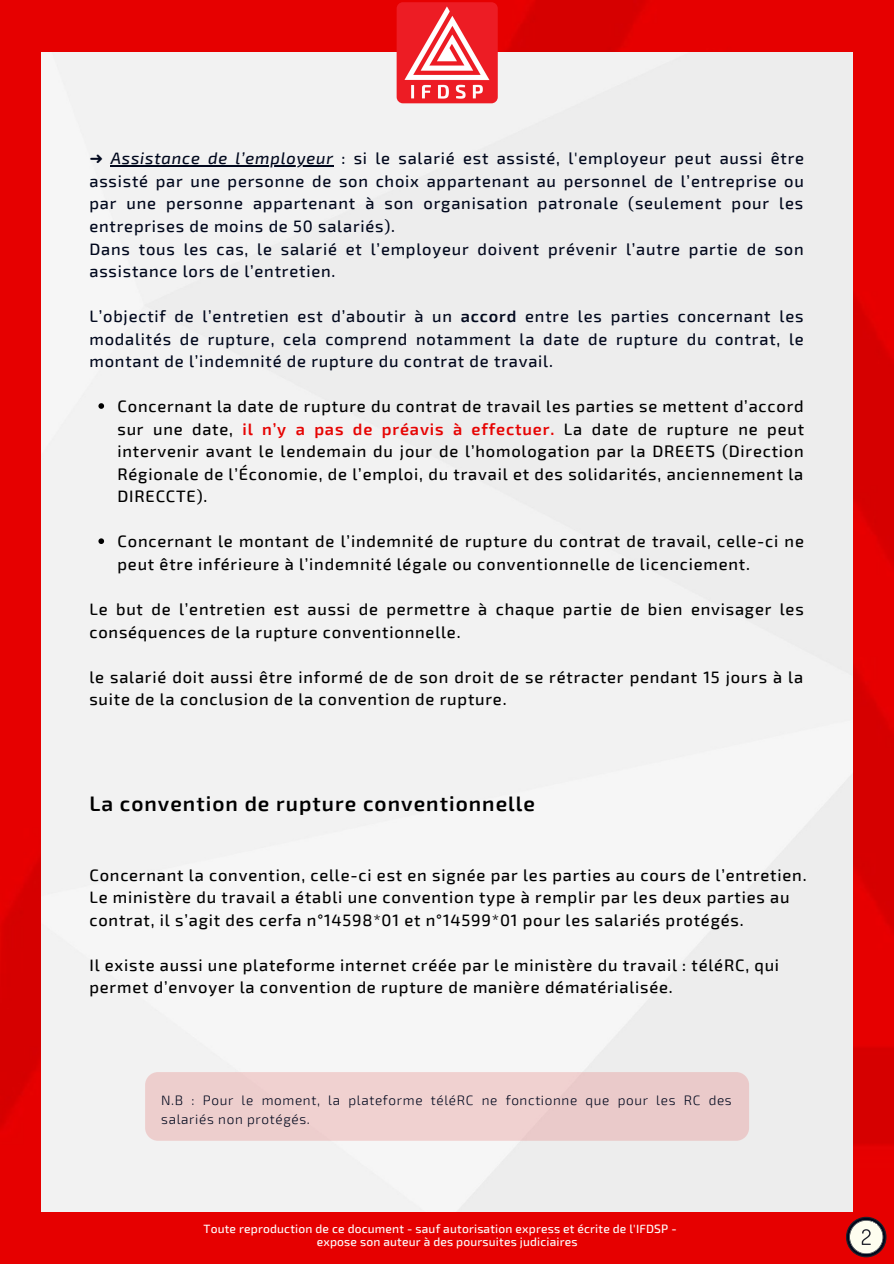
<style>
.page{position:relative;width:894px;height:1264px;background:#fff}
.page>*{position:absolute;margin:0;border:0;box-sizing:border-box;transform-origin:0 0}
.t1{font:600 21px "Exo 2";letter-spacing:.05em;color:#000}
.t2{font:500 16.5px/22.5px "Exo 2";letter-spacing:.05em;color:#000}
.t3{font:500 16.5px/22.5px "Exo 2";letter-spacing:.05em;color:#01081d;text-align:justify}
.t4{font:300 13.5px/18px "Exo 2";letter-spacing:.05em;color:#01081d}
.t5{font:500 12px "Exo 2";letter-spacing:.015em;color:#fefcfb}
.s1{font-family:"DejaVu Sans";font-weight:400}
.s2{font-style:italic}
.s3{font-weight:600}
.s4{font-weight:600;color:#e60302}
</style>
<div class="page">
<img style="left:0;top:0;width:893px;height:1263px">
<div style="left:42px;top:53px;width:810px;height:1158px;background:#f2f2f2"></div>
<img style="left:396px;top:2px;width:101px;height:101px;border-radius:6px">
<svg style="left:845px;top:1216px;width:41px;height:41px"></svg>
<svg style="left:98px;top:403px;width:6px;height:6px"></svg>
<svg style="left:98px;top:538px;width:6px;height:6px"></svg>
<hr style="left:111px;top:165px;width:223px;height:2px;background:#01081d">
<div style="left:145px;top:1072px;width:603px;height:68px;background:#edcecd;border-radius:13px"></div>
<p class="t3" style="left:89px;top:146px;width:716px"><span class="s1">➜</span> <span class="s2">Assistance de l’employeur</span> : si le salarié est assisté, l'employeur peut aussi être assisté par une personne de son choix appartenant au personnel de l’entreprise ou par une personne appartenant à son organisation patronale (seulement pour les entreprises de moins de 50 salariés).</p>
<p class="t3" style="left:89px;top:237px;width:715px">Dans tous les cas, le salarié et l’employeur doivent prévenir l’autre partie de son assistance lors de l’entretien.</p>
<p class="t3" style="left:89px;top:304px;width:715px">L’objectif de l’entretien est d’aboutir à un <span class="s3">accord</span> entre les parties concernant les modalités de rupture, cela comprend notamment la date de rupture du contrat, le montant de l’indemnité de rupture du contrat de travail.</p>
<p class="t2" style="left:117px;top:394px;width:688px;text-align:justify">Concernant la date de rupture du contrat de travail les parties se mettent d’accord sur une date, <span class="s4">il n’y a pas de préavis à effectuer.</span> La date de rupture ne peut intervenir avant le lendemain du jour de l’homologation par la DREETS (Direction Régionale de l’Économie, de l’emploi, du travail et des solidarités, anciennement la DIRECCTE).</p>
<p class="t2" style="left:117px;top:529px;width:687px">Concernant le montant de l’indemnité de rupture du contrat de travail, celle-ci ne peut être inférieure à l’indemnité légale ou conventionnelle de licenciement.</p>
<p class="t2" style="left:89px;top:597px;width:715px">Le but de l’entretien est aussi de permettre à chaque partie de bien envisager les conséquences de la rupture conventionnelle.</p>
<p class="t2" style="left:89px;top:664px;width:715px">le salarié doit aussi être informé de de son droit de se rétracter pendant 15 jours à la suite de la conclusion de la convention de rupture.</p>
<p class="t1" style="left:89px;top:789px;width:447px">La convention de rupture conventionnelle</p>
<p class="t2" style="left:89px;top:862px;width:718px">Concernant la convention, celle-ci est en signée par les parties au cours de l’entretien.</p>
<p class="t2" style="left:89px;top:885px;width:701px">Le ministère du travail a établi une convention type à remplir par les deux parties au contrat, il s’agit des cerfa n°14598*01 et n°14599*01 pour les salariés protégés.</p>
<p class="t2" style="left:89px;top:952px;width:691px">Il existe aussi une plateforme internet créée par le ministère du travail : téléRC, qui permet d’envoyer la convention de rupture de manière dématérialisée.</p>
<p class="t4" style="left:161px;top:1091px;width:572px">N.B : Pour le moment, la plateforme téléRC ne fonctionne que pour les RC des salariés non protégés.</p>
<p class="t5" style="left:203px;top:1220px;width:474px">Toute reproduction de ce document - sauf autorisation express et écrite de l'IFDSP -</p>
<p class="t5" style="left:317px;top:1233px;width:262px">expose son auteur à des poursuites judiciaires</p>
</div>
